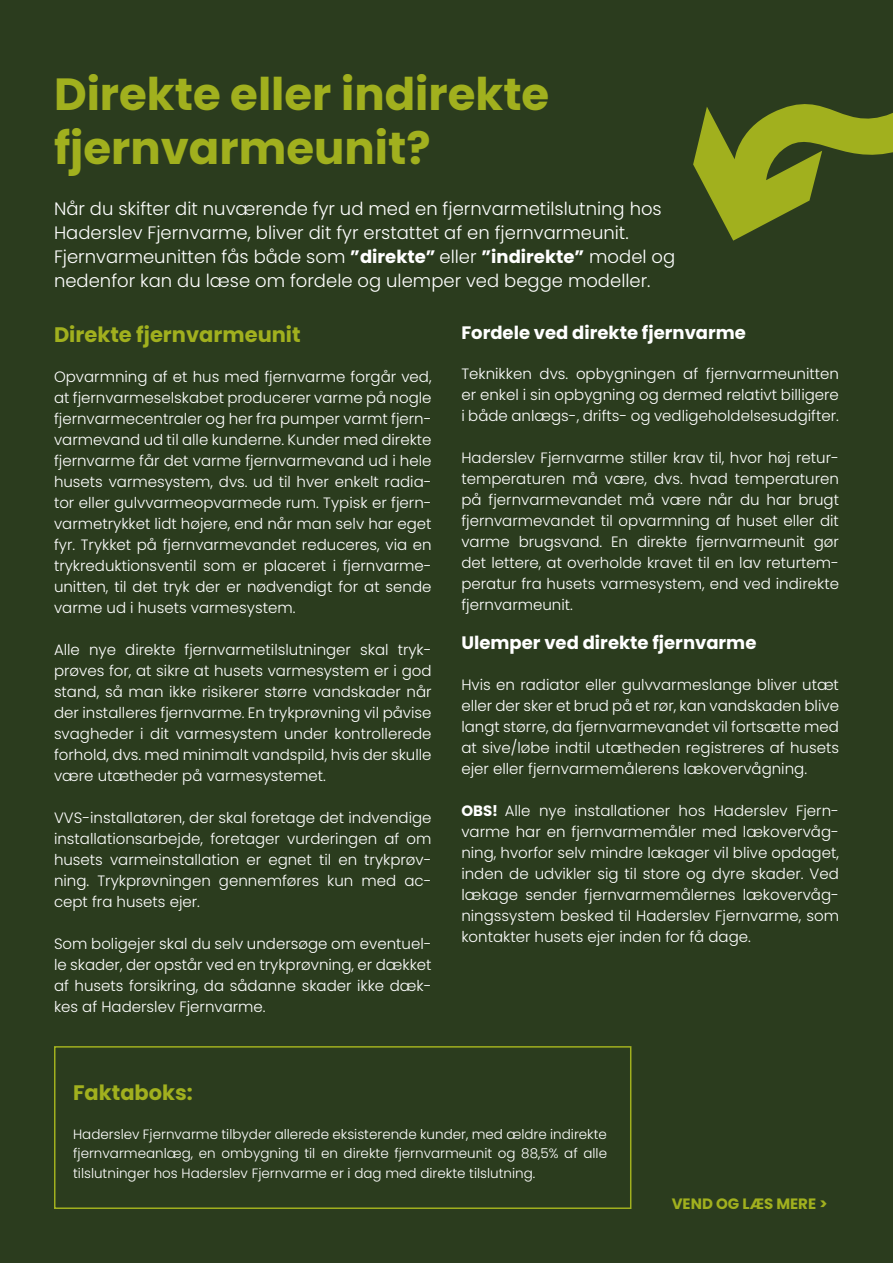
<style>
.page{position:relative;width:893px;height:1263px;background:#2b3c1e}
.page>*{position:absolute;margin:0;border:0;box-sizing:border-box;transform-origin:0 0}
.t1{font:700 45px "Poppins";color:#a1b01e}
.t2{font:700 21px "Poppins";color:#a1b01e}
.t3{font:300 18px "Poppins";color:#fff}
.t4{font:700 18px "Poppins";color:#fff}
.t5{font:300 15px/21px "Poppins";color:#fff;text-align:justify}
.t6{font:700 15px "Poppins";color:#a1b01e}
.t7{font:300 13.5px/19.5px "Poppins";color:#fff;text-align:justify}
.s1{font-weight:700}
</style>
<div class="page">
<div style="left:54px;top:1046px;width:577px;height:163px;border:2px solid #a1b01e"></div>
<svg style="left:693px;top:104px;width:200px;height:137px"></svg>
<p class="t1" style="left:54px;top:68px;width:497px">Direkte eller indirekte</p>
<p class="t1" style="left:54px;top:122px;width:378px">fjernvarmeunit?</p>
<p class="t3" style="left:54px;top:199px;width:609px">Når du skifter dit nuværende fyr ud med en fjernvarmetilslutning hos</p>
<p class="t3" style="left:54px;top:223px;width:576px">Haderslev Fjernvarme, bliver dit fyr erstattet af en fjernvarmeunit.</p>
<p class="t3" style="left:54px;top:247px;width:623px">Fjernvarmeunitten fås både som <span class="s1">”direkte”</span> eller <span class="s1">”indirekte”</span> model og</p>
<p class="t3" style="left:54px;top:271px;width:598px">nedenfor kan du læse om fordele og ulemper ved begge modeller.</p>
<p class="t2" style="left:54px;top:322px;width:248px">Direkte fjernvarmeunit</p>
<p class="t5" style="left:54px;top:367px;width:379px">Opvarmning af et hus med fjernvarme forgår ved, at fjernvarmeselskabet producerer varme på nogle fjernvarmecentraler og her fra pumper varmt fjern&shy;varmevand ud til alle kunderne. Kunder med direkte fjernvarme får det varme fjernvarmevand ud i hele husets varmesystem, dvs. ud til hver enkelt radia&shy;tor eller gulvvarmeopvarmede rum. Typisk er fjern&shy;varmetrykket lidt højere, end når man selv har eget fyr. Trykket på fjernvarmevandet reduceres, via en trykreduktionsventil som er placeret i fjernvarme&shy;unitten, til det tryk der er nødvendigt for at sende varme ud i husets varmesystem.</p>
<p class="t5" style="left:54px;top:640px;width:379px">Alle nye direkte fjernvarmetilslutninger skal tryk&shy;prøves for, at sikre at husets varmesystem er i god stand, så man ikke risikerer større vandskader når der installeres fjernvarme. En trykprøvning vil påvise svagheder i dit varmesystem under kontrollerede forhold, dvs. med minimalt vandspild, hvis der skulle være utætheder på varmesystemet.</p>
<p class="t5" style="left:54px;top:808px;width:379px">VVS-installatøren, der skal foretage det indvendige installationsarbejde, foretager vurderingen af om husets varmeinstallation er egnet til en trykprøv&shy;ning. Trykprøvningen gennemføres kun med ac&shy;cept fra husets ejer.</p>
<p class="t5" style="left:54px;top:934px;width:379px">Som boligejer skal du selv undersøge om eventuel&shy;le skader, der opstår ved en trykprøvning, er dækket af husets forsikring, da sådanne skader ikke dæk&shy;kes af Haderslev Fjernvarme.</p>
<p class="t4" style="left:461px;top:322px;width:286px">Fordele ved direkte fjernvarme</p>
<p class="t5" style="left:461px;top:363px;width:379px">Teknikken dvs. opbygningen af fjernvarmeunitten er enkel i sin opbygning og dermed relativt billigere i både anlægs-, drifts- og vedligeholdelsesudgifter.</p>
<p class="t5" style="left:461px;top:447px;width:379px">Haderslev Fjernvarme stiller krav til, hvor høj retur&shy;temperaturen må være, dvs. hvad temperaturen på fjernvarmevandet må være når du har brugt fjernvarmevandet til opvarmning af huset eller dit varme brugsvand. En direkte fjernvarmeunit gør det lettere, at overholde kravet til en lav returtem&shy;peratur fra husets varmesystem, end ved indirekte fjernvarmeunit.</p>
<p class="t4" style="left:461px;top:632px;width:297px">Ulemper ved direkte fjernvarme</p>
<p class="t5" style="left:461px;top:674px;width:379px">Hvis en radiator eller gulvvarmeslange bliver utæt eller der sker et brud på et rør, kan vandskaden blive langt større, da fjernvarmevandet vil fortsætte med at sive/løbe indtil utætheden registreres af husets ejer eller fjernvarmemålerens lækovervågning.</p>
<p class="t5" style="left:461px;top:800px;width:379px"><span class="s1">OBS!</span> Alle nye installationer hos Haderslev Fjern&shy;varme har en fjernvarmemåler med lækovervåg&shy;ning, hvorfor selv mindre lækager vil blive opdaget, inden de udvikler sig til store og dyre skader. Ved lækage sender fjernvarmemålernes lækovervåg&shy;ningssystem besked til Haderslev Fjernvarme, som kontakter husets ejer inden for få dage.</p>
<p class="t2" style="left:73px;top:1080px;width:121px">Faktaboks:</p>
<p class="t7" style="left:73px;top:1124px;width:535px">Haderslev Fjernvarme tilbyder allerede eksisterende kunder, med ældre indirekte fjernvarmeanlæg, en ombygning til en direkte fjernvarmeunit og 88,5% af alle tilslutninger hos Haderslev Fjernvarme er i dag med direkte tilslutning.</p>
<p class="t6" style="left:672px;top:1195px;width:157px">VEND OG LÆS MERE &gt;</p>
</div>
